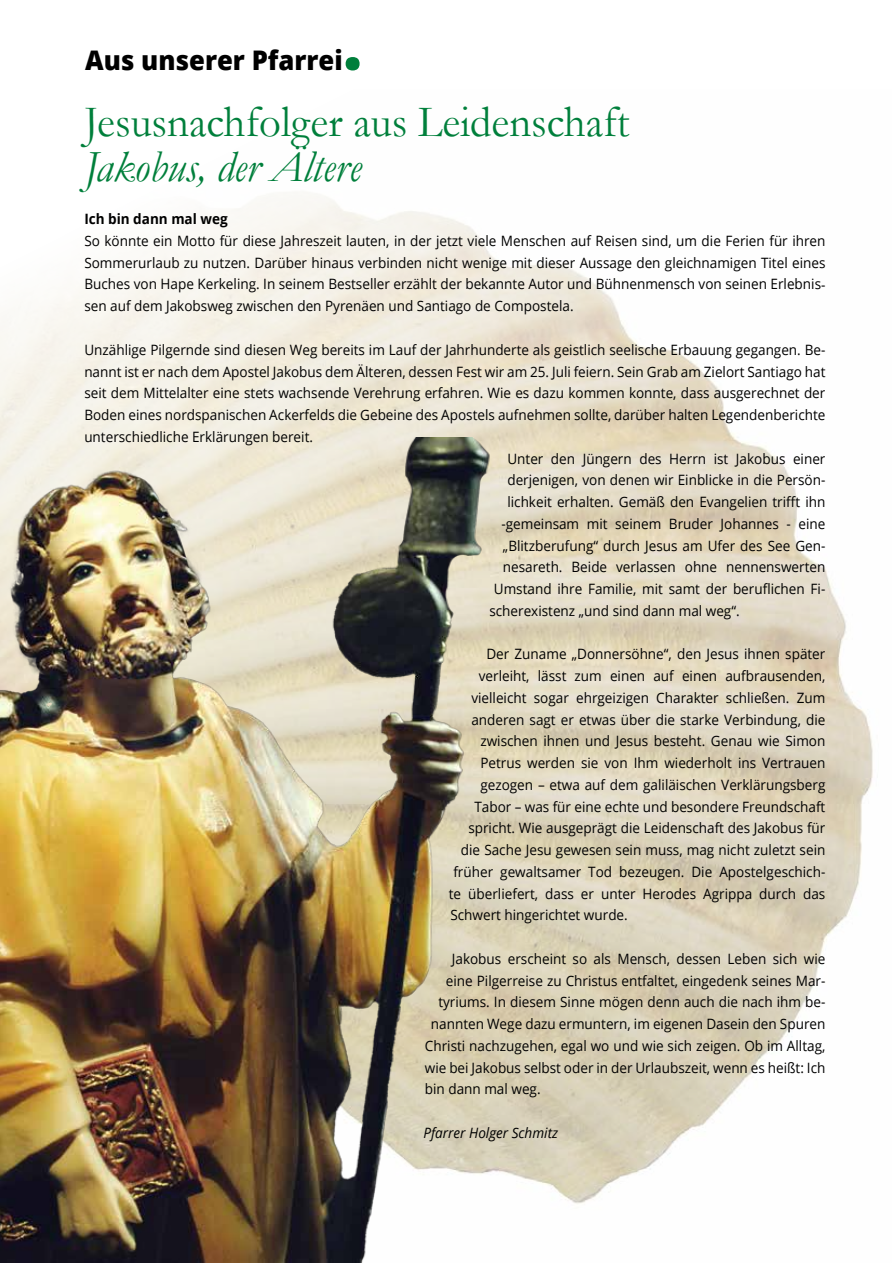
<style>
.page{position:relative;width:893px;height:1263px;background:#fff}
.page>*{position:absolute;margin:0;border:0;box-sizing:border-box;transform-origin:0 0}
.t1{font:800 72px "Open Sans";color:#007f3b;scale:.95 1}
.t2{font:45px "Garamond";color:#007f3b;scale:.95 1}
.t3{font:italic 45px "Garamond";color:#007f3b;scale:.95 1}
.t4{font:800 27px "Open Sans";color:#000;scale:.95 1}
.t5{font:14.25px/21.8px "Open Sans";color:#000;text-align:justify;scale:.95 1}
.t6{font:italic 14.25px "Open Sans";color:#000;scale:.95 1}
.t7{font:700 14.25px "Open Sans";color:#000;scale:.95 1}
</style>
<div class="page">
<img style="left:0;top:193px;width:873px;height:1011px">
<img style="left:0;top:438px;width:508px;height:825px">
<h3 class="t4" style="left:85px;top:39px;width:273px">Aus unserer Pfarrei</h3>
<h1 class="t1" style="left:343px;top:-11px;width:22px">.</h1>
<h2 class="t2" style="left:84px;top:95px;width:575px">Jesusnachfolger aus Leidenschaft</h2>
<h2 class="t3" style="left:84px;top:140px;width:293px">Jakobus, der Ältere</h2>
<p class="t7" style="left:84px;top:209px;width:152px">Ich bin dann mal weg</p>
<p class="t5" style="left:84px;top:230px;width:782px">So könnte ein Motto für diese Jahreszeit lauten, in der jetzt viele Menschen auf Reisen sind, um die Ferien für ihren Sommerurlaub zu nutzen. Darüber hinaus verbinden nicht wenige mit dieser Aussage den gleichnamigen Titel eines Buches von Hape Kerkeling. In seinem Bestseller erzählt der bekannte Autor und Bühnenmensch von seinen Erlebnis&shy;sen auf dem Jakobsweg zwischen den Pyrenäen und Santiago de Compostela.</p>
<p class="t5" style="left:84px;top:338px;width:782px">Unzählige Pilgernde sind diesen Weg bereits im Lauf der Jahrhunderte als geistlich seelische Erbauung gegangen. Be-</p>
<p class="t5" style="left:84px;top:360px;width:782px">nannt ist er nach dem Apostel Jakobus dem Älteren, dessen Fest wir am 25. Juli feiern. Sein Grab am Zielort Santiago hat</p>
<p class="t5" style="left:84px;top:382px;width:782px">seit dem Mittelalter eine stets wachsende Verehrung erfahren. Wie es dazu kommen konnte, dass ausgerechnet der</p>
<p class="t5" style="left:84px;top:404px;width:782px">Boden eines nordspanischen Ackerfelds die Gebeine des Apostels aufnehmen sollte, darüber halten Legendenberichte</p>
<p class="t5" style="left:84px;top:425px;width:242px">unterschiedliche Erklärungen bereit.</p>
<p class="t5" style="left:507px;top:447px;width:336px">Unter den Jüngern des Herrn ist Jakobus einer</p>
<p class="t5" style="left:507px;top:469px;width:336px">derjenigen, von denen wir Einblicke in die Persön-</p>
<p class="t5" style="left:507px;top:491px;width:336px">lichkeit erhalten. Gemäß den Evangelien trifft ihn</p>
<p class="t5" style="left:501px;top:512px;width:343px">-gemeinsam mit seinem Bruder Johannes - eine</p>
<p class="t5" style="left:503px;top:534px;width:341px">„Blitzberufung“ durch Jesus am Ufer des See Gen-</p>
<p class="t5" style="left:503px;top:556px;width:341px">nesareth. Beide verlassen ohne nennenswerten</p>
<p class="t5" style="left:494px;top:578px;width:350px">Umstand ihre Familie, mit samt der beruflichen Fi-</p>
<p class="t5" style="left:489px;top:599px;width:265px">scherexistenz „und sind dann mal weg“.</p>
<p class="t5" style="left:486px;top:643px;width:358px">Der Zuname „Donnersöhne“, den Jesus ihnen später</p>
<p class="t5" style="left:479px;top:665px;width:366px">verleiht, lässt zum einen auf einen aufbrausenden,</p>
<p class="t5" style="left:471px;top:686px;width:374px">vielleicht sogar ehrgeizigen Charakter schließen. Zum</p>
<p class="t5" style="left:471px;top:708px;width:374px">anderen sagt er etwas über die starke Verbindung, die</p>
<p class="t5" style="left:480px;top:730px;width:365px">zwischen ihnen und Jesus besteht. Genau wie Simon</p>
<p class="t5" style="left:480px;top:752px;width:365px">Petrus werden sie von Ihm wiederholt ins Vertrauen</p>
<p class="t5" style="left:480px;top:773px;width:365px">gezogen – etwa auf dem galiläischen Verklärungsberg</p>
<p class="t5" style="left:474px;top:795px;width:371px">Tabor – was für eine echte und besondere Freundschaft</p>
<p class="t5" style="left:468px;top:817px;width:377px">spricht. Wie ausgeprägt die Leidenschaft des Jakobus für</p>
<p class="t5" style="left:461px;top:839px;width:385px">die Sache Jesu gewesen sein muss, mag nicht zuletzt sein</p>
<p class="t5" style="left:453px;top:860px;width:393px">früher gewaltsamer Tod bezeugen. Die Apostelgeschich-</p>
<p class="t5" style="left:449px;top:882px;width:398px">te überliefert, dass er unter Herodes Agrippa durch das</p>
<p class="t5" style="left:450px;top:904px;width:188px">Schwert hingerichtet wurde.</p>
<p class="t5" style="left:452px;top:947px;width:395px">Jakobus erscheint so als Mensch, dessen Leben sich wie</p>
<p class="t5" style="left:446px;top:969px;width:401px">eine Pilgerreise zu Christus entfaltet, eingedenk seines Mar-</p>
<p class="t5" style="left:438px;top:991px;width:409px">tyriums. In diesem Sinne mögen denn auch die nach ihm be-</p>
<p class="t5" style="left:431px;top:1013px;width:417px">nannten Wege dazu ermuntern, im eigenen Dasein den Spuren</p>
<p class="t5" style="left:425px;top:1034px;width:423px">Christi nachzugehen, egal wo und wie sich zeigen. Ob im Alltag,</p>
<p class="t5" style="left:425px;top:1056px;width:423px">wie bei Jakobus selbst oder in der Urlaubszeit, wenn es heißt: Ich</p>
<p class="t5" style="left:425px;top:1078px;width:123px">bin dann mal weg.</p>
<p class="t6" style="left:423px;top:1123px;width:143px">Pfarrer Holger Schmitz</p>
</div>
